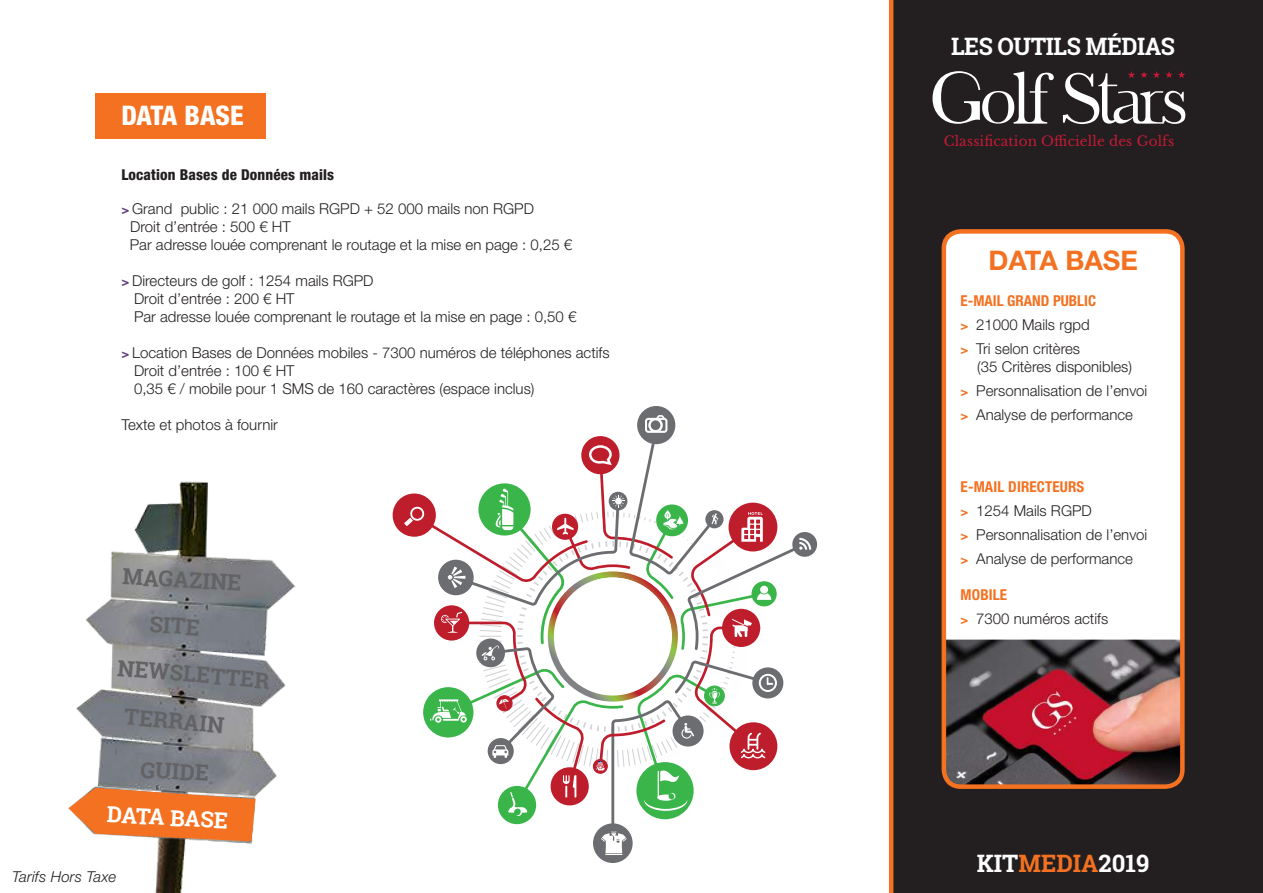
<style>
.page{position:relative;width:1263px;height:893px;background:#fff}
.page>*{position:absolute;margin:0;border:0;box-sizing:border-box;transform-origin:0 0}
.t1{font:800 condensed 27px "Helvetica Neue LT Std";letter-spacing:-.01em;color:#fff}
.t2{font:700 27px "Helvetica Neue LT Std";color:#f37121}
.t3{font:700 24px "Roboto Slab";letter-spacing:-.02em;color:#fff}
.t4{font:700 24px "Roboto Slab";color:#fff}
.t5{font:700 22.2px "Roboto Slab";color:#636366}
.t6{font:700 22.2px "Roboto Slab";color:#fff}
.t7{font:300 15px/24px "Helvetica Neue LT Std";color:#231f20}
.t8{font:800 condensed 15px "Helvetica Neue LT Std";letter-spacing:.01em;color:#231f20}
.t9{font:italic 300 15px "Helvetica Neue LT Std";letter-spacing:.01em;color:#231f20}
.t10{font:13.65px "Libre Baskerville";letter-spacing:.01em;color:#c51a35}
.s1{font-weight:700;font-stretch:condensed;font-size:12.6px;color:#603e7c}
.s2{font-weight:700;font-stretch:condensed;color:#f37121}
.s3{font-weight:700;font-stretch:condensed;font-size:12.6px;color:#f37121}
.s4{color:#f37121}
</style>
<div class="page">
<div style="left:394px;top:495px;width:40px;height:40px;background:#be1d2c;border-radius:50%"></div>
<div style="left:393px;top:493px;width:43px;height:44px;border:3px solid #be1d2c;border-radius:50%"></div>
<div style="left:639px;top:407px;width:35px;height:36px;background:#6c6d70;border-radius:50%"></div>
<div style="left:637px;top:406px;width:38px;height:38px;border:3px solid #6c6d70;border-radius:50%"></div>
<div style="left:793px;top:533px;width:23px;height:23px;background:#6c6d70;border-radius:50%"></div>
<div style="left:792px;top:532px;width:25px;height:25px;border:2px solid #6c6d70;border-radius:50%"></div>
<div style="left:594px;top:825px;width:37px;height:36px;background:#6c6d70;border-radius:50%"></div>
<div style="left:593px;top:823px;width:40px;height:40px;border:3px solid #6c6d70;border-radius:50%"></div>
<svg style="left:404px;top:415px;width:407px;height:440px"></svg>
<div style="left:890px;top:0;width:373px;height:893px;background:#231f20"></div>
<svg style="left:932px;top:71px;width:122px;height:53px"></svg>
<svg style="left:1063px;top:71px;width:122px;height:53px"></svg>
<div style="left:95px;top:93px;width:171px;height:46px;background:#f37121"></div>
<img style="left:76px;top:481px;width:220px;height:412px">
<div style="left:944px;top:231px;width:238px;height:556px;background:#fff;border-radius:17px"></div>
<img style="left:946px;top:640px;width:236px;height:146px">
<div style="left:941px;top:229px;width:243px;height:560px;border:4px solid #f37121;border-radius:17px"></div>
<svg style="left:68px;top:788px;width:188px;height:53px;background:#e98649"></svg>
<hr style="left:889px;top:0;width:4px;height:893px;background:#f37121">
<h1 class="t1" style="left:121px;top:99px;width:124px">DATA BASE</h1>
<p class="t8" style="left:121px;top:165px;width:214px">Location Bases de Données mails</p>
<p class="t7" style="left:130px;top:200px;width:444px;line-height:18px;text-indent:-8px"><span class="s1">&gt;</span> Grand public : 21 000 mails RGPD + 52 000 mails non RGPD<br>Droit d’entrée : 500 € HT<br>Par adresse louée comprenant le routage et la mise en page : 0,25 €</p>
<p class="t7" style="left:134px;top:272px;width:444px;line-height:18px;text-indent:-13px"><span class="s1">&gt;</span> Directeurs de golf : 1254 mails RGPD<br>Droit d’entrée : 200 € HT<br>Par adresse louée comprenant le routage et la mise en page : 0,50 €</p>
<p class="t7" style="left:134px;top:344px;width:477px;line-height:18px;text-indent:-13px"><span class="s1">&gt;</span> Location Bases de Données mobiles - 7300 numéros de téléphones actifs<br>Droit d’entrée : 100 € HT<br>0,35 € / mobile pour 1 SMS de 160 caractères (espace inclus)</p>
<p class="t7" style="left:121px;top:413px;width:158px">Texte et photos à fournir</p>
<h3 class="t5" style="left:123px;top:561px;width:120px;rotate:3deg">MAGAZINE</h3>
<h3 class="t5" style="left:151px;top:609px;width:52px;rotate:4deg">SITE</h3>
<h3 class="t5" style="left:119px;top:652px;width:154px;rotate:5deg">NEWSLETTER</h3>
<h3 class="t5" style="left:126px;top:701px;width:102px;rotate:5deg">TERRAIN</h3>
<h3 class="t5" style="left:141px;top:754px;width:70px;rotate:3deg">GUIDE</h3>
<h3 class="t6" style="left:108px;top:799px;width:123px;rotate:3deg">DATA BASE</h3>
<p class="t9" style="left:12px;top:868px;width:106px">Tarifs Hors Taxe</p>
<h2 class="t3" style="left:951px;top:30px;width:225px">LES OUTILS MÉDIAS</h2>
<p class="t10" style="left:944px;top:133px;width:232px">Classification Officielle des Golfs</p>
<h1 class="t2" style="left:988px;top:244px;width:151px">DATA BASE</h1>
<p class="t7" style="left:961px;top:288px;width:137px"><span class="s2">E-MAIL GRAND PUBLIC </span><span class="s3">&gt;</span> 21000 Mails rgpd <span class="s3">&gt;</span> Tri selon critères</p>
<p class="t7" style="left:961px;top:354px;width:188px;text-indent:17px">(35 Critères disponibles)<br><span class="s3">&gt;</span> Personnalisation de l’envoi <span class="s3">&gt;</span> Analyse de performance</p>
<p class="t7" style="left:961px;top:474px;width:188px"><span class="s2">E-MAIL DIRECTEURS<br></span><span class="s3">&gt;</span> 1254 Mails RGPD<br><span class="s3">&gt;</span> Personnalisation de l’envoi <span class="s3">&gt;</span> Analyse de performance</p>
<p class="t7" style="left:961px;top:582px;width:149px"><span class="s2">MOBILE<br></span><span class="s3">&gt;</span> 7300 numéros actifs</p>
<h2 class="t4" style="left:977px;top:847px;width:174px">KIT<span class="s4">MEDIA</span>2019</h2>
</div>
